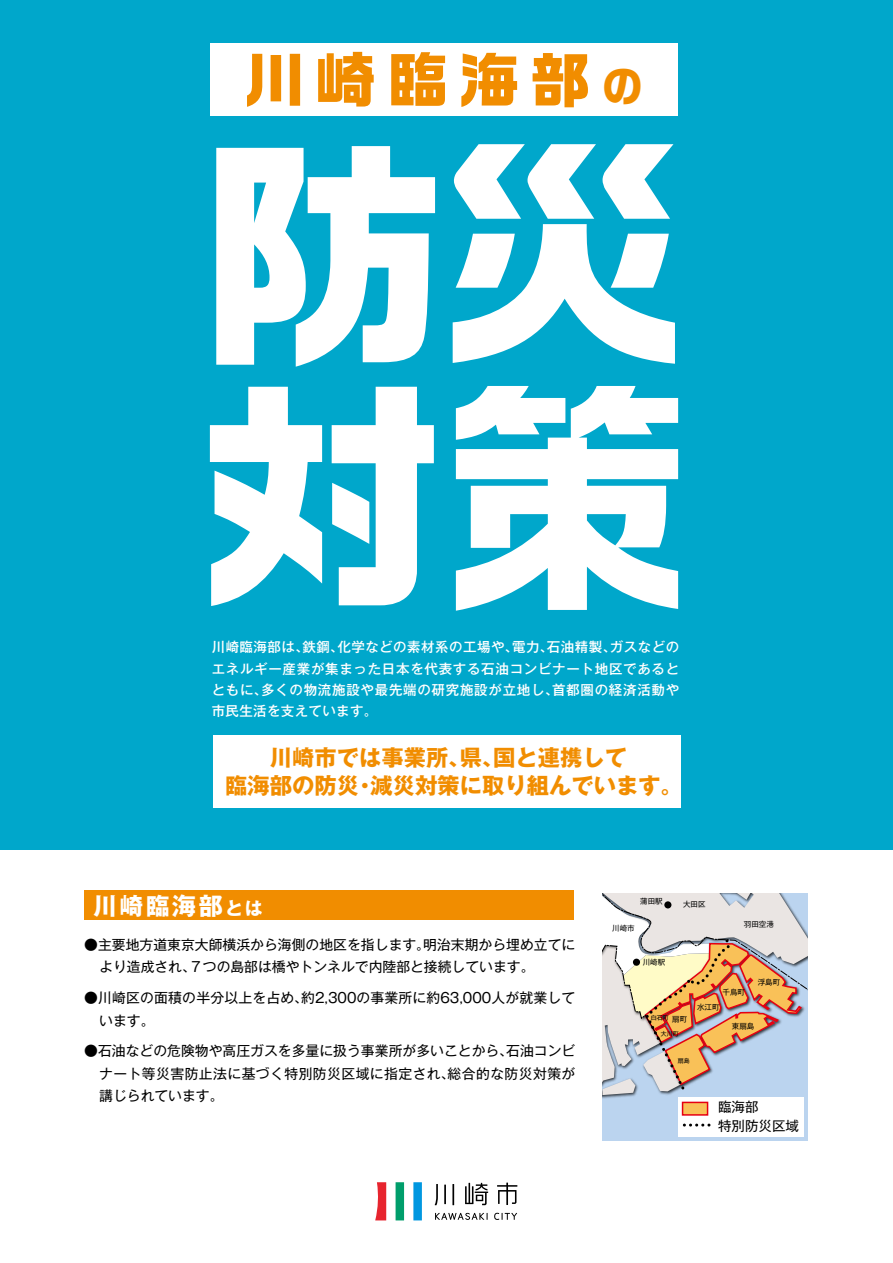
<style>
.page{position:relative;width:893px;height:1263px;background:#00a7cb}
.page>*{position:absolute;margin:0;border:0;box-sizing:border-box;transform-origin:0 0}
.t1{font:700 244.5px/244.5px "Ro G San Srf Std";color:#fff}
.t2{font:700 59.55px "Ro G San Srf Std";letter-spacing:.2em;color:#f18d00}
.t3{font:700 41.7px "Ro G San Srf Std";color:#f18d00}
.t4{font:700 24px "Gothic MB101 Pro";letter-spacing:.1em;color:#fff}
.t5{font:700 22.35px/28.7px "Gothic MB101 Pro";color:#f18d00}
.t6{font:13.8px/22.4px "Gothic MB101 Pro";color:#000}
.t7{font:13.8px/22.4px "Gothic MB101 Pro";letter-spacing:.03em;color:#000}
.t8{font:500 13.5px "Gothic MB101 Pro";letter-spacing:.05em;color:#fff}
.t9{font:500 13.5px/21.3px "Gothic MB101 Pro";letter-spacing:.025em;color:#fff}
.t10{font:13.5px/18.6px "Gothic MB101 Pro";color:#000}
.t11{font:7.5px "Gothic MB101 Pro";color:#000}
.t12{font:6px "Gothic MB101 Pro";color:#000}
.s1{font-size:18px}
</style>
<div class="page">
<div style="left:0;top:850px;width:893px;height:413px;background:#fff"></div>
<div style="left:210px;top:43px;width:468px;height:72px;background:#fff"></div>
<div style="left:213px;top:736px;width:467px;height:72px;background:#fff"></div>
<div style="left:85px;top:890px;width:489px;height:30px;background:#f18d00"></div>
<svg style="left:497px;top:1182px;width:20px;height:23px"></svg>
<svg style="left:465px;top:1183px;width:23px;height:22px"></svg>
<hr style="left:444px;top:1184px;width:2px;height:20px;background:#000">
<hr style="left:452px;top:1184px;width:2px;height:21px;background:#000">
<svg style="left:435px;top:1184px;width:3px;height:21px"></svg>
<svg style="left:435px;top:1213px;width:53px;height:7px"></svg>
<svg style="left:494px;top:1213px;width:23px;height:7px"></svg>
<div style="left:413px;top:1182px;width:9px;height:38px;background:#0097e0"></div>
<svg style="left:375px;top:1182px;width:11px;height:38px"></svg>
<div style="left:396px;top:1182px;width:8px;height:38px;background:#009e6b"></div>
<div style="left:602px;top:893px;width:206px;height:248px;background:#bbd4ef"></div>
<svg style="left:602px;top:893px;width:206px;height:203px"></svg>
<div style="left:678px;top:1097px;width:126px;height:39px;background:#fff"></div>
<div style="left:683px;top:1102px;width:25px;height:13px;background:#f9c158"></div>
<div style="left:682px;top:1102px;width:26px;height:14px;border:2px solid #e60012"></div>
<svg style="left:683px;top:1123px;width:26px;height:3px"></svg>
<div style="left:633px;top:959px;width:7px;height:7px;background:#000;border-radius:50%"></div>
<div style="left:664px;top:901px;width:7px;height:7px;background:#000;border-radius:50%"></div>
<h2 class="t2" style="left:245px;top:39px;width:347px">川崎臨海部</h2>
<h1 class="t1" style="left:200px;top:135px;width:490px">防災対策</h1>
<h3 class="t3" style="left:602px;top:58px;width:43px">の</h3>
<p class="t8" style="left:610px;top:636px;width:71px">ガスなどの</p>
<p class="t8" style="left:212px;top:636px;width:99px">川崎臨海部は、</p>
<p class="t8" style="left:212px;top:657px;width:469px">エネルギー産業が集まった日本を代表する石油コンビナート地区であると</p>
<p class="t8" style="left:552px;top:678px;width:129px">首都圏の経済活動や</p>
<p class="t8" style="left:337px;top:636px;width:183px">化学などの素材系の工場や、</p>
<p class="t8" style="left:302px;top:636px;width:43px">鉄鋼、</p>
<p class="t8" style="left:547px;top:636px;width:71px">石油精製、</p>
<p class="t8" style="left:512px;top:636px;width:43px">電力、</p>
<p class="t8" style="left:261px;top:678px;width:299px">多くの物流施設や最先端の研究施設が立地し、</p>
<p class="t9" style="left:212px;top:677px;width:167px">ともに、<br>市民生活を支えています。</p>
<h3 class="t5" style="left:370px;top:740px;width:314px;text-indent:-100px">川崎市では事業所県、、<br>減災対策に取り組んでいます。</h3>
<h3 class="t5" style="left:493px;top:740px;width:135px">国と連携して</h3>
<h3 class="t5" style="left:225px;top:769px;width:135px">臨海部の防災</h3>
<h3 class="t5" style="left:354px;top:769px;width:24px">・</h3>
<h3 class="t4" style="left:93px;top:885px;width:171px">川崎臨海部<span class="s1">とは</span></h3>
<p class="t11" style="left:640px;top:894px;width:24px">蒲田駅</p>
<p class="t11" style="left:612px;top:921px;width:24px">川崎市</p>
<p class="t11" style="left:683px;top:897px;width:24px">大田区</p>
<p class="t11" style="left:744px;top:918px;width:31px">羽田空港</p>
<p class="t6" style="left:99px;top:932px;width:437px;text-indent:-15px">●主要地方道東京大師横浜から海側の地区を指します。<br>より造成され７、つの島部は橋やトンネルで内陸部と接続しています。</p>
<p class="t6" style="left:99px;top:985px;width:478px;text-indent:-15px">●川崎区の面積の半分以上を占め約、 2,300の事業所に約63,000人が就業しています。</p>
<p class="t6" style="left:506px;top:1038px;width:71px">石油コンビ</p>
<p class="t6" style="left:423px;top:932px;width:154px">明治末期から埋め立てに</p>
<p class="t6" style="left:448px;top:1038px;width:129px;text-indent:-363px">●石油などの危険物や高圧ガスを多量に扱う事業所が多いことから、<br>総合的な防災対策が</p>
<p class="t7" style="left:99px;top:1060px;width:357px">ナート等災害防止法に基づく特別防災区域に指定され、講じられています。</p>
<p class="t11" style="left:643px;top:956px;width:24px">川崎駅</p>
<p class="t12" style="left:651px;top:1012px;width:19px">白石町</p>
<p class="t11" style="left:672px;top:1013px;width:16px">扇町</p>
<p class="t12" style="left:661px;top:1029px;width:19px">大川町</p>
<p class="t11" style="left:723px;top:986px;width:24px">千鳥町</p>
<p class="t11" style="left:697px;top:1001px;width:24px">水江町</p>
<p class="t11" style="left:758px;top:976px;width:24px">浮島町</p>
<p class="t11" style="left:732px;top:1020px;width:24px">東扇島</p>
<p class="t12" style="left:678px;top:1055px;width:13px">扇島</p>
<p class="t10" style="left:718px;top:1096px;width:82px">臨海部<br>特別防災区域</p>
</div>
